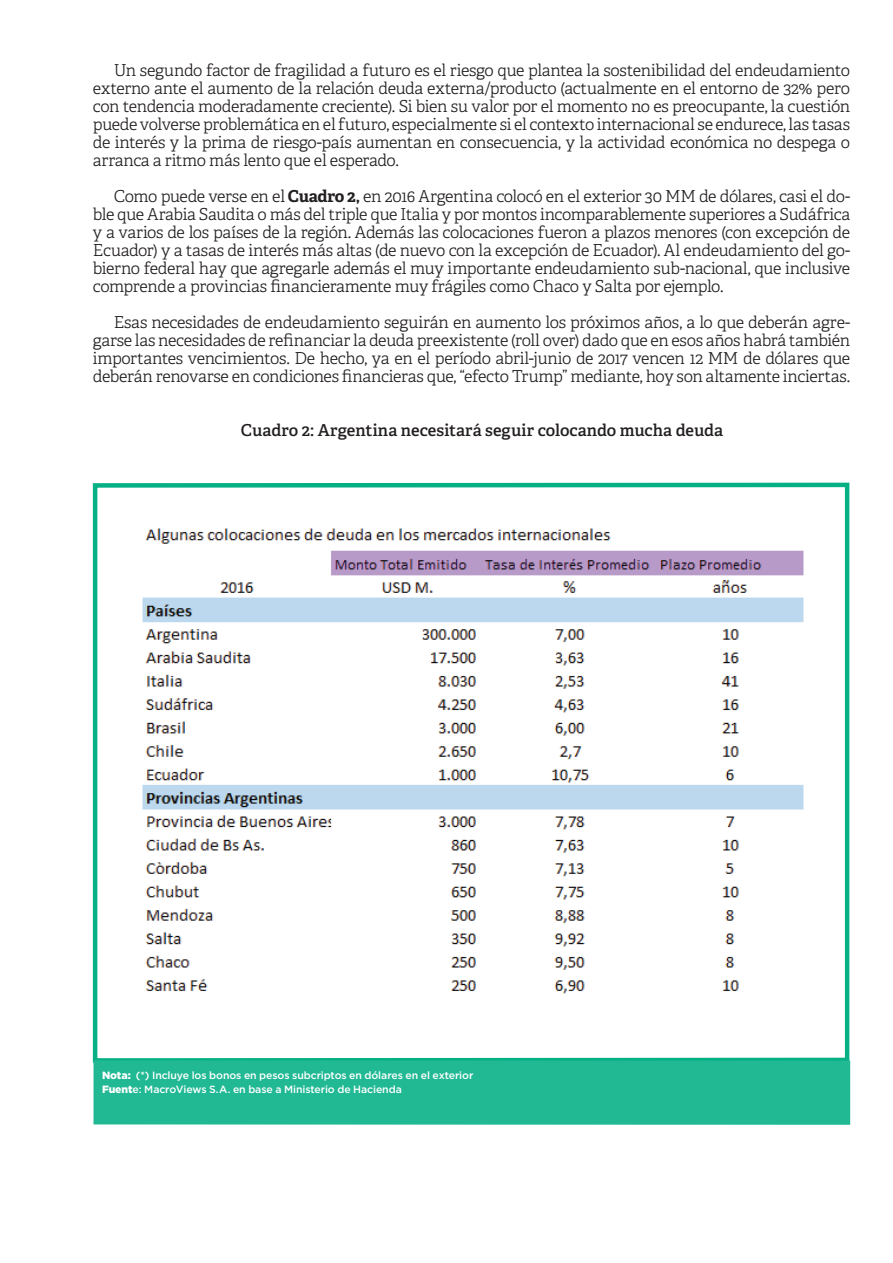
<style>
.page{position:relative;width:893px;height:1263px;background:#fff}
.page>*{position:absolute;margin:0;border:0;box-sizing:border-box;transform-origin:0 0}
.t1{font:300 16.5px/18px "Adelle";letter-spacing:-.02em;color:#231f20;text-align:justify}
.t2{font:600 16.5px "Adelle";color:#231f20}
.t3{font:500 10.5px/13.5px "Gotham HTF";letter-spacing:-.01em;color:#fff}
.s1{font-weight:700}
.s2{font-weight:900}
</style>
<div class="page">
<svg style="left:92px;top:482px;width:759px;height:583px"></svg>
<div style="left:94px;top:1060px;width:756px;height:65px;background:#20b994"></div>
<img style="left:126px;top:528px;width:693px;height:476px">
<p class="t1" style="left:93px;top:62px;width:759px;text-indent:21px">Un segundo factor de fragilidad a futuro es el riesgo que plantea la sostenibilidad del endeudamiento externo ante el aumento de la relación deuda externa/producto (actualmente en el entorno de 32% pero con tendencia moderadamente creciente). Si bien su valor por el momento no es preocupante, la cuestión puede volverse problemática en el futuro, especialmente si el contexto internacional se endurece, las tasas de interés y la prima de riesgo-país aumentan en consecuencia, y la actividad económica no despega o arranca a ritmo más lento que el esperado.</p>
<p class="t1" style="left:93px;top:188px;width:759px;text-indent:21px">Como puede verse en el <span class="s1">Cuadro 2,</span> en 2016 Argentina colocó en el exterior 30 MM de dólares, casi el do&shy;ble que Arabia Saudita o más del triple que Italia y por montos incomparablemente superiores a Sudáfrica y a varios de los países de la región. Además las colocaciones fueron a plazos menores (con excepción de Ecuador) y a tasas de interés más altas (de nuevo con la excepción de Ecuador). Al endeudamiento del go&shy;bierno federal hay que agregarle además el muy importante endeudamiento sub-nacional, que inclusive comprende a provincias financieramente muy frágiles como Chaco y Salta por ejemplo.</p>
<p class="t1" style="left:93px;top:314px;width:759px;text-indent:21px">Esas necesidades de endeudamiento seguirán en aumento los próximos años, a lo que deberán agre&shy;garse las necesidades de refinanciar la deuda preexistente (roll over) dado que en esos años habrá también importantes vencimientos. De hecho, ya en el período abril-junio de 2017 vencen 12 MM de dólares que deberán renovarse en condiciones financieras que, “efecto Trump” mediante, hoy son altamente inciertas.</p>
<p class="t2" style="left:241px;top:420px;width:484px">Cuadro 2: Argentina necesitará seguir colocando mucha deuda</p>
<p class="t3" style="left:102px;top:1068px;width:373px"><span class="s2">Nota:</span> (*) Incluye los bonos en pesos subcriptos en dólares en el exterior<br><span class="s2">Fuent</span>e: MacroViews S.A. en base a Ministerio de Hacienda</p>
</div>
